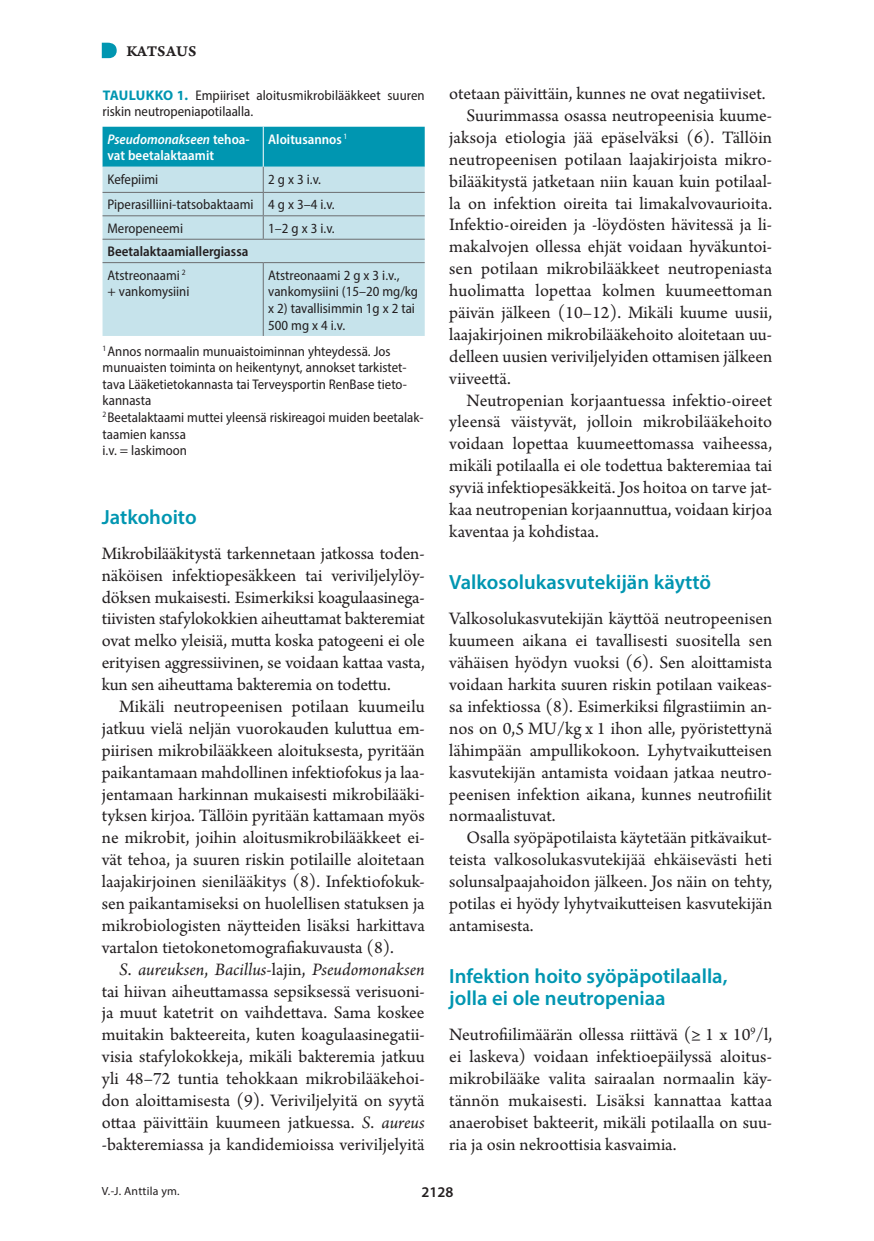
<style>
.page{position:relative;width:874px;height:1241px;background:#fff}
.page>*{position:absolute;margin:0;border:0;box-sizing:border-box;transform-origin:0 0}
.v1{font:600 20.65px/21.9px "Myriad Pro";color:#0096b1}
.l_ei_sis{font:18.38px/21.9px "Arno Pro";color:#231f20;text-align:justify}
.vinj{font:15.75px "Arno Pro Smbd Caption";letter-spacing:.005em;color:#231f20}
.t1{font:600 14.88px "Myriad Pro";color:#231f20}
.t{font:semi-condensed 14px/16.6px "Myriad Pro";color:#231f20}
.t_pl{font:600 semi-condensed 14px/16.6px "Myriad Pro";color:#fff}
.t-2{font:600 semi-condensed 14px "Myriad Pro";color:#231f20}
.Ala{font:11.9px "Myriad Pro";letter-spacing:.02em;color:#231f20}
.s1{font-weight:700;font-stretch:normal;color:#0096b1}
.s2{font-style:italic}
</style>
<div class="page">
<svg style="left:102px;top:43px;width:15px;height:15px"></svg>
<div style="left:102px;top:240px;width:322px;height:96px;background:#c6e3eb"></div>
<svg style="left:102px;top:127px;width:322px;height:112px;background:#7ec5d3"></svg>
<hr style="left:263px;top:263px;width:1px;height:73px;background:#6c6d70">
<hr style="left:102px;top:239px;width:161px;height:1px;background:#6c6d70">
<hr style="left:263px;top:239px;width:161px;height:1px;background:#6c6d70">
<hr style="left:102px;top:262px;width:161px;height:1px;background:#6c6d70">
<hr style="left:263px;top:262px;width:161px;height:1px;background:#6c6d70">
<p class="vinj" style="left:126px;top:41px;width:71px">KATSAUS</p>
<p class="t" style="left:102px;top:87px;width:323px"><span class="s1">TAULUKKO 1.</span> Empiiriset aloitusmikrobilääkkeet suuren riskin neutropeniapotilaalla.</p>
<p class="t_pl" style="left:107px;top:130px;width:144px"><span class="s2">Pseudomonakseen</span> tehoa&shy;vat beetalaktaamit</p>
<p class="t_pl" style="left:268px;top:130px;width:81px">Aloitusannos <sup>1</sup></p>
<p class="t" style="left:107px;top:170px;width:52px">Kefepiimi</p>
<p class="t" style="left:268px;top:170px;width:54px">2 g x 3 i.v.</p>
<p class="t" style="left:107px;top:196px;width:147px">Piperasilliini-tatsobaktaami</p>
<p class="t" style="left:268px;top:196px;width:68px">4 g x 3–4 i.v.</p>
<p class="t" style="left:107px;top:219px;width:77px">Meropeneemi</p>
<p class="t" style="left:268px;top:219px;width:68px">1–2 g x 3 i.v.</p>
<p class="t-2" style="left:107px;top:243px;width:142px">Beetalaktaamiallergiassa</p>
<p class="t" style="left:107px;top:266px;width:83px">Atstreonaami <sup>2 </sup>+ vankomysiini</p>
<p class="t" style="left:268px;top:266px;width:151px">Atstreonaami 2 g x 3 i.v., vankomysiini (15–20 mg/kg x 2) tavallisimmin 1g x 2 tai<br>500 mg x 4 i.v.</p>
<p class="t" style="left:102px;top:342px;width:306px"><sup>1</sup>Annos normaalin munuaistoiminnan yhteydessä. Jos munuaisten toiminta on heikentynyt, annokset tarkistet&shy;tava Lääketietokannasta tai Terveysportin RenBase tieto&shy;kannasta</p>
<p class="t" style="left:102px;top:409px;width:322px"><sup>2</sup>Beetalaktaami muttei yleensä riskireagoi muiden beetalak&shy;taamien kanssa</p>
<p class="t" style="left:102px;top:442px;width:86px">i.v. = laskimoon</p>
<p class="v1" style="left:102px;top:505px;width:96px">Jatkohoito</p>
<p class="l_ei_sis" style="left:102px;top:543px;width:324px">Mikrobilääkitystä tarkennetaan jatkossa toden&shy;näköisen infektiopesäkkeen tai veriviljelylöy&shy;döksen mukaisesti. Esimerkiksi koagulaasinega&shy;tiivisten stafylokokkien aiheuttamat bakteremiat ovat melko yleisiä, mutta koska patogeeni ei ole erityisen aggressiivinen, se voidaan kattaa vasta, kun sen aiheuttama bakteremia on todettu.</p>
<p class="l_ei_sis" style="left:102px;top:696px;width:324px;text-indent:17px">Mikäli neutropeenisen potilaan kuumeilu jatkuu vielä neljän vuorokauden kuluttua em&shy;piirisen mikrobilääkkeen aloituksesta, pyritään paikantamaan mahdollinen infektiofokus ja laa&shy;jentamaan harkinnan mukaisesti mikrobilääki&shy;tyksen kirjoa. Tällöin pyritään kattamaan myös ne mikrobit, joihin aloitusmikrobilääkkeet ei&shy;vät tehoa, ja suuren riskin potilaille aloitetaan laajakirjoinen sienilääkitys (8). Infektiofokuk&shy;sen paikantamiseksi on huolellisen statuksen ja mikrobiologisten näytteiden lisäksi harkittava vartalon tietokonetomografiakuvausta (8).</p>
<p class="l_ei_sis" style="left:102px;top:959px;width:324px;text-indent:17px"><span class="s2">S</span>. <span class="s2">aureuksen</span>, <span class="s2">Bacillus</span>-lajin, <span class="s2">Pseudomonaksen </span>tai hiivan aiheuttamassa sepsiksessä verisuoni&shy;ja muut katetrit on vaihdettava. Sama koskee muitakin bakteereita, kuten koagulaasinegatii&shy;visia stafylokokkeja, mikäli bakteremia jatkuu yli 48–72 tuntia tehokkaan mikrobilääkehoi&shy;don aloittamisesta (9). Veriviljelyitä on syytä ottaa päivittäin kuumeen jatkuessa. <span class="s2">S</span>. <span class="s2">aureus </span>‑bakteremiassa ja kandidemioissa veriviljelyitä</p>
<p class="l_ei_sis" style="left:449px;top:84px;width:317px">otetaan päivittäin, kunnes ne ovat negatiiviset.</p>
<p class="l_ei_sis" style="left:449px;top:105px;width:324px;text-indent:17px">Suurimmassa osassa neutropeenisia kuume&shy;jaksoja etiologia jää epäselväksi (6). Tällöin neutropeenisen potilaan laajakirjoista mikro&shy;bilääkitystä jatketaan niin kauan kuin potilaal&shy;la on infektion oireita tai limakalvovaurioita.<br>Infektio-oireiden ja -löydösten hävitessä ja li&shy;makalvojen ollessa ehjät voidaan hyväkuntoi&shy;sen potilaan mikrobilääkkeet neutropeniasta huolimatta lopettaa kolmen kuumeettoman päivän jälkeen (10–12). Mikäli kuume uusii, laajakirjoinen mikrobilääkehoito aloitetaan uu&shy;delleen uusien veriviljelyiden ottamisen jälkeen viiveettä.</p>
<p class="l_ei_sis" style="left:449px;top:390px;width:324px;text-indent:17px">Neutropenian korjaantuessa infektio-oireet yleensä väistyvät, jolloin mikrobilääkehoito voidaan lopettaa kuumeettomassa vaiheessa, mikäli potilaalla ei ole todettua bakteremiaa tai syviä infektiopesäkkeitä. Jos hoitoa on tarve jat&shy;kaa neutropenian korjaannuttua, voidaan kirjoa kaventaa ja kohdistaa.</p>
<p class="v1" style="left:449px;top:571px;width:263px">Valkosolukasvutekijän käyttö</p>
<p class="l_ei_sis" style="left:449px;top:609px;width:324px">Valkosolukasvutekijän käyttöä neutropeenisen kuumeen aikana ei tavallisesti suositella sen vähäisen hyödyn vuoksi (6). Sen aloittamista voidaan harkita suuren riskin potilaan vaikeas&shy;sa infektiossa (8). Esimerkiksi filgrastiimin an&shy;nos on 0,5 MU/kg x 1 ihon alle, pyöristettynä lähimpään ampullikokoon. Lyhytvaikutteisen kasvutekijän antamista voidaan jatkaa neutro&shy;peenisen infektion aikana, kunnes neutrofiilit normaalistuvat.</p>
<p class="l_ei_sis" style="left:449px;top:827px;width:324px;text-indent:17px">Osalla syöpäpotilaista käytetään pitkävaikut&shy;teista valkosolukasvutekijää ehkäisevästi heti solunsalpaajahoidon jälkeen. Jos näin on tehty, potilas ei hyödy lyhytvaikutteisen kasvutekijän antamisesta.</p>
<p class="v1" style="left:449px;top:964px;width:280px">Infektion hoito syöpäpotilaalla, jolla ei ole neutropeniaa</p>
<p class="l_ei_sis" style="left:449px;top:1024px;width:324px">Neutrofiilimäärän ollessa riittävä (≥ 1 x 10<sup>9</sup>/l, ei laskeva) voidaan infektioepäilyssä aloitus&shy;mikrobilääke valita sairaalan normaalin käy&shy;tännön mukaisesti. Lisäksi kannattaa kattaa anaerobiset bakteerit, mikäli potilaalla on suu&shy;ria ja osin nekroottisia kasvaimia.</p>
<p class="Ala" style="left:102px;top:1183px;width:79px">V.-J. Anttila ym.</p>
<p class="t1" style="left:421px;top:1182px;width:33px">2128</p>
</div>
